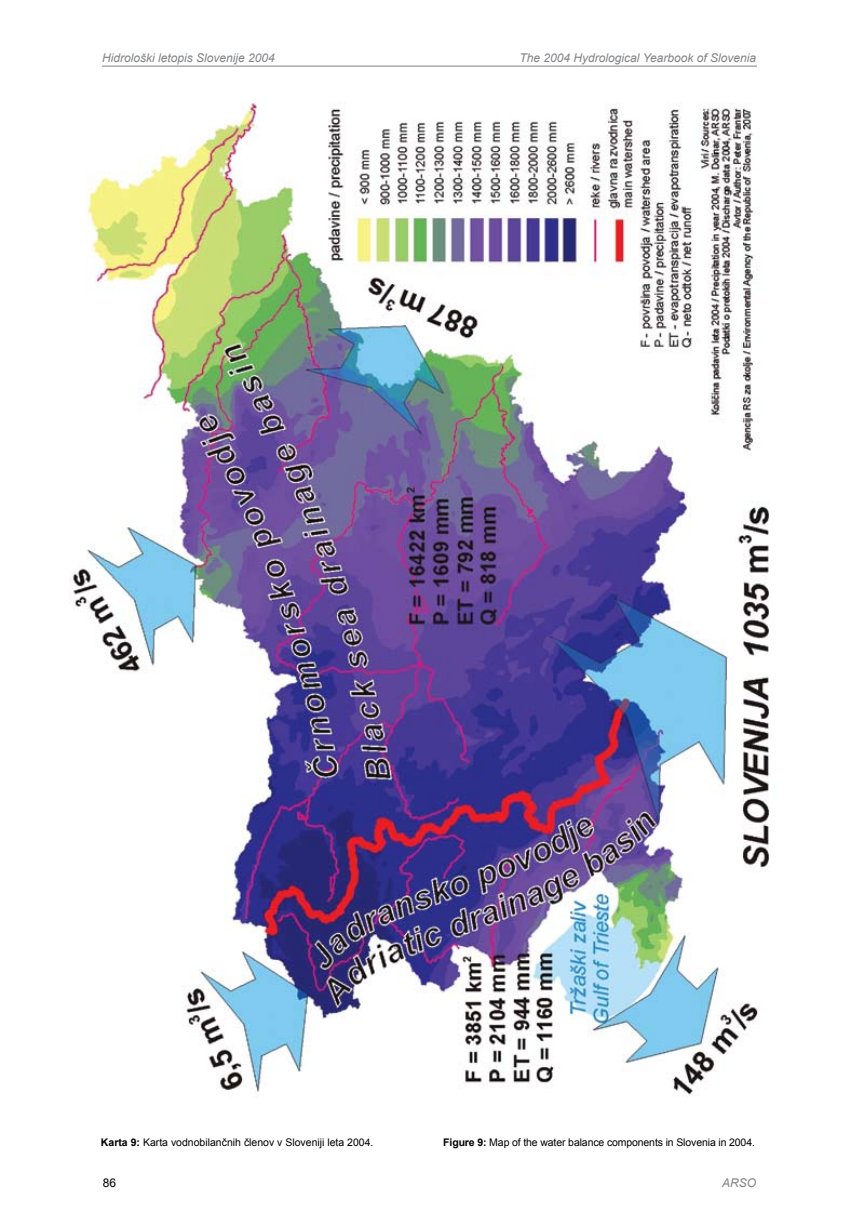
<style>
.page{position:relative;width:859px;height:1221px;background:#fff}
.page>*{position:absolute;margin:0;border:0;box-sizing:border-box;transform-origin:0 0}
.t1{font:italic 12px "Arial";color:#808285}
.t2{font:12px "Arial";color:#000}
.t3{font:10.5px "Arial";letter-spacing:-.01em;color:#000}
.s1{font-weight:700}
</style>
<div class="page">
<hr style="left:102px;top:66px;width:655px;height:1px;background:#808285">
<img style="left:69px;top:102px;width:700px;height:993px">
<p class="t1" style="left:102px;top:50px;width:174px">Hidrološki letopis Slovenije 2004</p>
<p class="t1" style="left:519px;top:50px;width:238px">The 2004 Hydrological Yearbook of Slovenia</p>
<p class="t3" style="left:101px;top:1134px;width:274px"><span class="s1">Karta 9:</span> Karta vodnobilančnih členov v Sloveniji leta 2004.</p>
<p class="t3" style="left:443px;top:1134px;width:313px"><span class="s1">Figure 9:</span> Map of the water balance components in Slovenia in 2004.</p>
<p class="t2" style="left:103px;top:1174px;width:15px">86</p>
<p class="t1" style="left:722px;top:1174px;width:36px">ARSO</p>
</div>
